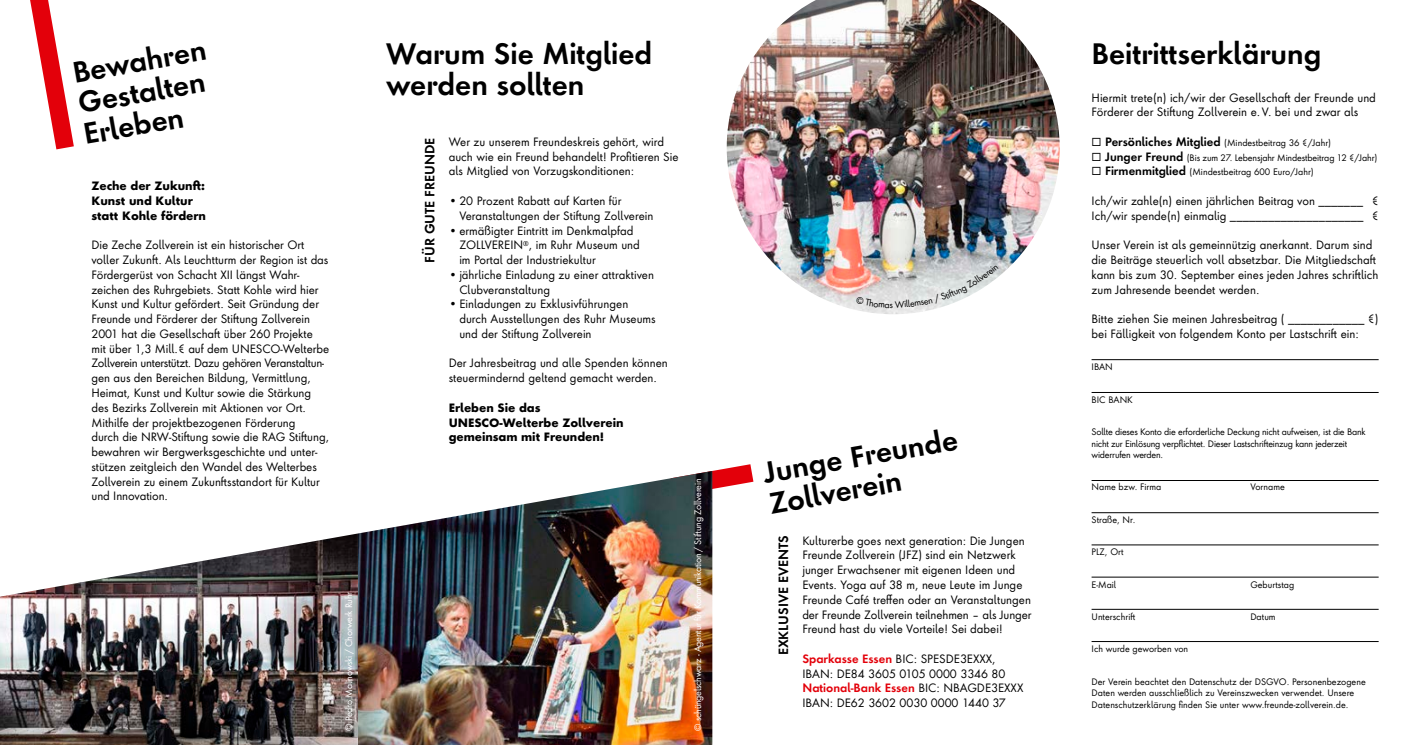
<style>
.page{position:relative;width:1407px;height:745px;background:#fff}
.page>*{position:absolute;margin:0;border:0;box-sizing:border-box;transform-origin:0 0}
.t1{font:600 27.5px/31.2px "Futura ND Alt";color:#000}
.t2{font:600 12.5px "Futura ND Alt";color:#000}
.t3{font:11.25px/14.8px "Futura ND Alt";color:#000}
.t4{font:700 11.25px/14.8px "Futura ND Alt";letter-spacing:-.005em;color:#000}
.t5{font:8.75px/14.8px "Futura ND Alt";color:#000}
.t6{font:8.75px/11.5px "Futura ND Alt";letter-spacing:-.025em;color:#000}
.t7{font:8.75px "Futura ND Alt";letter-spacing:-.03em;color:#fff}
.s1{font-weight:600;font-size:11.25px}
.s2{font-weight:600;color:#e3000a}
</style>
<div class="page">
<svg style="left:712px;top:464px;width:41px;height:31px"></svg>
<svg style="left:30px;top:0;width:44px;height:149px"></svg>
<img style="left:358px;top:471px;width:354px;height:273px">
<img style="left:0;top:533px;width:358px;height:211px">
<img style="left:727px;top:0;width:332px;height:314px">
<hr style="left:1091px;top:359px;width:287px;height:1px;background:#000">
<hr style="left:1091px;top:544px;width:287px;height:1px;background:#000">
<hr style="left:1091px;top:480px;width:287px;height:1px;background:#000">
<hr style="left:1091px;top:608px;width:287px;height:1px;background:#000">
<hr style="left:1091px;top:392px;width:287px;height:1px;background:#000">
<hr style="left:1091px;top:576px;width:287px;height:1px;background:#000">
<hr style="left:1091px;top:512px;width:287px;height:1px;background:#000">
<hr style="left:1091px;top:640px;width:287px;height:1px;background:#000">
<svg style="left:856px;top:265px;width:142px;height:43px;background:#dedad7"></svg>
<h1 class="t1" style="left:70px;top:57px;width:137px;rotate:-10deg">Bewahren<br>Gestalten<br>Erleben</h1>
<p class="t4" style="left:91px;top:179px;width:116px">Zeche der Zukunft:<br>Kunst und Kultur statt Kohle fördern</p>
<p class="t3" style="left:91px;top:237px;width:239px">Die Zeche Zollverein ist ein historischer Ort voller Zukunft. Als Leuchtturm der Region ist das Fördergerüst von Schacht XII längst Wahr&shy;zeichen des Ruhrgebiets. Statt Kohle wird hier Kunst und Kultur gefördert. Seit Gründung der Freunde und Förderer der Stiftung Zollverein 2001 hat die Gesellschaft über 260 Projekte mit über 1,3 Mill.€ auf dem UNESCO-Welterbe Zollverein unterstützt. Dazu gehören Veranstaltun&shy;gen aus den Bereichen Bildung, Vermittlung, Heimat, Kunst und Kultur sowie die Stärkung des Bezirks Zollverein mit Aktionen vor Ort.<br>Mithilfe der projektbezogenen Förderung<br>durch die NRW-Stiftung sowie die RAG Stiftung, bewahren wir Bergwerksgeschichte und unter‑ stützen zeitgleich den Wandel des Welterbes Zollverein zu einem Zukunftsstandort für Kultur und Innovation.</p>
<p class="t7" style="left:342px;top:730px;width:140px;rotate:-90deg">© Pedro Malinowski / Chorwerk Ruhr</p>
<h1 class="t1" style="left:386px;top:37px;width:267px">Warum Sie Mitglied werden sollten</h1>
<h1 class="t1" style="left:1091px;top:37px;width:231px">Beitrittserklärung</h1>
<p class="t3" style="left:1091px;top:89px;width:286px">Hiermit trete(n) ich/wir der Gesellschaft der Freunde und<br>Förderer der Stiftung Zollverein e.V. bei und zwar als</p>
<p class="t5" style="left:1105px;top:135px;width:274px"><span class="s1">Persönliches Mitglied</span> (Mindestbeitrag 36 €/Jahr)<br><span class="s1">Junger Freund</span> (Bis zum 27. Lebensjahr Mindestbeitrag 12 €/Jahr)<br><span class="s1">Firmenmitglied</span> (Mindestbeitrag 600 Euro/Jahr)</p>
<p class="t3" style="left:1091px;top:193px;width:289px">Ich/wir zahle(n) einen jährlichen Beitrag von _______ €<br>Ich/wir spende(n) einmalig _____________________ €</p>
<p class="t3" style="left:1091px;top:237px;width:288px">Unser Verein ist als gemeinnützig anerkannt. Darum sind die Beiträge steuerlich voll absetzbar. Die Mitgliedschaft kann bis zum 30. September eines jeden Jahres schriftlich zum Jahresende beendet werden.</p>
<p class="t3" style="left:1091px;top:311px;width:289px">Bitte ziehen Sie meinen Jahresbeitrag ( ____________ €) bei Fälligkeit von folgendem Konto per Lastschrift ein:</p>
<p class="t5" style="left:1091px;top:359px;width:23px">IBAN</p>
<p class="t5" style="left:1091px;top:391px;width:43px">BIC BANK</p>
<p class="t6" style="left:1091px;top:425px;width:275px">Sollte dieses Konto die erforderliche Deckung nicht aufweisen, ist die Bank nicht zur Einlösung verpflichtet. Dieser Lastschrifteinzug kann jederzeit widerrufen werden.</p>
<p class="t5" style="left:1091px;top:479px;width:71px">Name bzw. Firma</p>
<p class="t5" style="left:1250px;top:479px;width:36px">Vorname</p>
<p class="t5" style="left:1091px;top:511px;width:45px">Straße, Nr.</p>
<p class="t5" style="left:1091px;top:543px;width:34px">PLZ, Ort</p>
<p class="t5" style="left:1091px;top:576px;width:26px">E-Mail</p>
<p class="t5" style="left:1250px;top:576px;width:45px">Geburtstag</p>
<p class="t5" style="left:1091px;top:608px;width:45px">Unterschrift</p>
<p class="t5" style="left:1250px;top:608px;width:27px">Datum</p>
<p class="t5" style="left:1091px;top:640px;width:98px">Ich wurde geworben von</p>
<p class="t5" style="left:1091px;top:674px;width:276px;line-height:11.5px">Der Verein beachtet den Datenschutz der DSGVO. Personenbezogene<br>Daten werden ausschließlich zu Vereinszwecken verwendet. Unsere<br>Datenschutzerklärung finden Sie unter www.freunde-zollverein.de.</p>
<p class="t3" style="left:449px;top:134px;width:231px">Wer zu unserem Freundeskreis gehört, wird auch wie ein Freund behandelt! Profitieren Sie als Mitglied von Vorzugskonditionen:</p>
<p class="t3" style="left:459px;top:193px;width:196px;text-indent:-11px">• 20 Prozent Rabatt auf Karten für<br>Veranstaltungen der Stiftung Zollverein</p>
<p class="t3" style="left:459px;top:222px;width:182px;text-indent:-11px">• ermäßigter Eintritt im Denkmalpfad<br>ZOLLVEREIN<sup>®</sup>, im Ruhr Museum und im Portal der Industriekultur</p>
<p class="t3" style="left:459px;top:266px;width:196px;text-indent:-11px">• jährliche Einladung zu einer attraktiven<br>Clubveranstaltung</p>
<p class="t3" style="left:459px;top:296px;width:198px;text-indent:-11px">• Einladungen zu Exklusivführungen durch Ausstellungen des Ruhr Museums und der Stiftung Zollverein</p>
<p class="t3" style="left:449px;top:355px;width:221px">Der Jahresbeitrag und alle Spenden können steuermindernd geltend gemacht werden.</p>
<p class="t4" style="left:449px;top:400px;width:176px">Erleben Sie das<br>UNESCO-Welterbe Zollverein gemeinsam mit Freunden!</p>
<p class="t2" style="left:421px;top:262px;width:126px;rotate:-90deg">FÜR GUTE FREUNDE</p>
<h1 class="t1" style="left:761px;top:457px;width:198px;rotate:-10deg">Junge Freunde<br>Zollverein</h1>
<p class="t7" style="left:691px;top:730px;width:253px;rotate:-90deg">© schüngelschwarz - Agentur für Kommunikation / Stiftung Zollverein</p>
<p class="t3" style="left:802px;top:532px;width:231px">Kulturerbe goes next generation: Die Jungen Freunde Zollverein (JFZ) sind ein Netzwerk junger Erwachsener mit eigenen Ideen und Events. Yoga auf 38 m, neue Leute im Junge Freunde Café treffen oder an Veranstaltungen der Freunde Zollverein teilnehmen – als Junger Freund hast du viele Vorteile! Sei dabei!</p>
<p class="t3" style="left:802px;top:650px;width:223px"><span class="s2">Sparkasse Essen</span> BIC: SPESDE3EXXX, IBAN: DE84 3605 0105 0000 3346 80<br><span class="s2">National-Bank Essen</span> BIC: NBAGDE3EXXX IBAN: DE62 3602 0030 0000 1440 37</p>
<p class="t2" style="left:775px;top:655px;width:121px;rotate:-90deg">EXKLUSIVE EVENTS</p>
</div>
